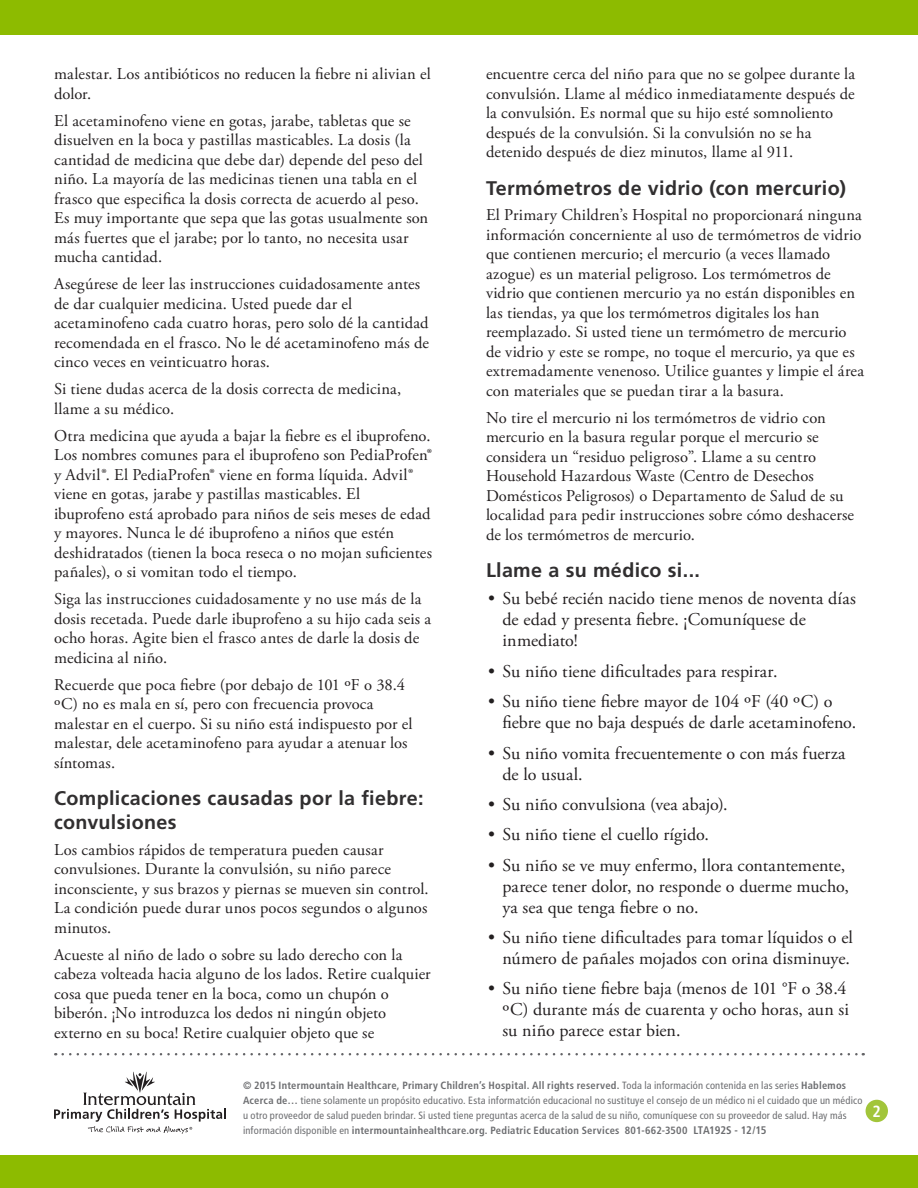
<style>
.page{position:relative;width:918px;height:1188px;background:#fff}
.page>*{position:absolute;margin:0;border:0;box-sizing:border-box;transform-origin:0 0}
.Level_2__h3{font:700 19.65px/24px "Frutiger LT Std";letter-spacing:.015em;color:#312f30}
.t1{font:18px/21px "Adobe Garamond Pro";color:#231f20}
.Main__p__Spanish{font:16.5px/19.5px "Adobe Garamond Pro";letter-spacing:.01em;color:#231f20}
.Page_number{font:700 condensed 16.2px "Frutiger LT Std";color:#fff}
.t2{font:condensed 10.5px/15px "Frutiger LT Std";letter-spacing:.015em;color:#6c6d70}
.s1{font-weight:700}
.s2{font-weight:700;font-size:10.95px}
</style>
<div class="page">
<div style="left:0;top:0;width:918px;height:35px;background:#8dbb00"></div>
<div style="left:866px;top:1100px;width:22px;height:22px;background:#a2c53a;border-radius:50%"></div>
<div style="left:0;top:1156px;width:918px;height:32px;background:#8dbb00"></div>
<svg style="left:63px;top:1053px;width:801px;height:2px"></svg>
<svg style="left:54px;top:1072px;width:172px;height:62px"></svg>
<p class="Main__p__Spanish" style="left:54px;top:65px;width:378px">malestar. Los antibióticos no reducen la fiebre ni alivian el dolor.</p>
<p class="Main__p__Spanish" style="left:54px;top:112px;width:376px">El acetaminofeno viene en gotas, jarabe, tabletas que se disuelven en la boca y pastillas masticables. La dosis (la cantidad de medicina que debe dar) depende del peso del niño. La mayoría de las medicinas tienen una tabla en el frasco que especifica la dosis correcta de acuerdo al peso.<br>Es muy importante que sepa que las gotas usualmente son más fuertes que el jarabe; por lo tanto, no necesita usar mucha cantidad.</p>
<p class="Main__p__Spanish" style="left:54px;top:275px;width:377px">Asegúrese de leer las instrucciones cuidadosamente antes de dar cualquier medicina. Usted puede dar el acetaminofeno cada cuatro horas, pero solo dé la cantidad recomendada en el frasco. No le dé acetaminofeno más de cinco veces en veinticuatro horas.</p>
<p class="Main__p__Spanish" style="left:54px;top:380px;width:349px">Si tiene dudas acerca de la dosis correcta de medicina, llame a su médico.</p>
<p class="Main__p__Spanish" style="left:54px;top:427px;width:379px">Otra medicina que ayuda a bajar la fiebre es el ibuprofeno.<br>Los nombres comunes para el ibuprofeno son PediaProfen® y Advil®. El PediaProfen® viene en forma líquida. Advil® viene en gotas, jarabe y pastillas masticables. El ibuprofeno está aprobado para niños de seis meses de edad y mayores. Nunca le dé ibuprofeno a niños que estén deshidratados (tienen la boca reseca o no mojan suficientes pañales), o si vomitan todo el tiempo.</p>
<p class="Main__p__Spanish" style="left:54px;top:590px;width:379px">Siga las instrucciones cuidadosamente y no use más de la dosis recetada. Puede darle ibuprofeno a su hijo cada seis a ocho horas. Agite bien el frasco antes de darle la dosis de medicina al niño.</p>
<p class="Main__p__Spanish" style="left:54px;top:676px;width:360px">Recuerde que poca fiebre (por debajo de 101 ºF o 38.4 ºC) no es mala en sí, pero con frecuencia provoca malestar en el cuerpo. Si su niño está indispuesto por el malestar, dele acetaminofeno para ayudar a atenuar los síntomas.</p>
<p class="Level_2__h3" style="left:54px;top:787px;width:371px">Complicaciones causadas por la fiebre: convulsiones</p>
<p class="Main__p__Spanish" style="left:54px;top:841px;width:376px">Los cambios rápidos de temperatura pueden causar convulsiones. Durante la convulsión, su niño parece inconsciente, y sus brazos y piernas se mueven sin control.<br>La condición puede durar unos pocos segundos o algunos minutos.</p>
<p class="Main__p__Spanish" style="left:54px;top:946px;width:378px">Acueste al niño de lado o sobre su lado derecho con la cabeza volteada hacia alguno de los lados. Retire cualquier cosa que pueda tener en la boca, como un chupón o biberón. ¡No introduzca los dedos ni ningún objeto externo en su boca! Retire cualquier objeto que se</p>
<p class="Main__p__Spanish" style="left:486px;top:65px;width:371px">encuentre cerca del niño para que no se golpee durante la convulsión. Llame al médico inmediatamente después de la convulsión. Es normal que su hijo esté somnoliento después de la convulsión. Si la convulsión no se ha detenido después de diez minutos, llame al 911.</p>
<p class="Level_2__h3" style="left:486px;top:176px;width:362px">Termómetros de vidrio (con mercurio)</p>
<p class="Main__p__Spanish" style="left:486px;top:206px;width:380px">El Primary Children’s Hospital no proporcionará ninguna información concerniente al uso de termómetros de vidrio que contienen mercurio; el mercurio (a veces llamado azogue) es un material peligroso. Los termómetros de vidrio que contienen mercurio ya no están disponibles en las tiendas, ya que los termómetros digitales los han reemplazado. Si usted tiene un termómetro de mercurio de vidrio y este se rompe, no toque el mercurio, ya que es extremadamente venenoso. Utilice guantes y limpie el área con materiales que se puedan tirar a la basura.</p>
<p class="Main__p__Spanish" style="left:486px;top:409px;width:370px">No tire el mercurio ni los termómetros de vidrio con mercurio en la basura regular porque el mercurio se considera un “residuo peligroso”. Llame a su centro Household Hazardous Waste (Centro de Desechos Domésticos Peligrosos) o Departamento de Salud de su localidad para pedir instrucciones sobre cómo deshacerse de los termómetros de mercurio.</p>
<p class="Level_2__h3" style="left:486px;top:559px;width:216px">Llame a su médico si...</p>
<p class="t1" style="left:502px;top:589px;width:355px;text-indent:-14px">• Su bebé recién nacido tiene menos de noventa días de edad y presenta fiebre. ¡Comuníquese de inmediato!</p>
<p class="t1" style="left:488px;top:661px;width:291px">• Su niño tiene dificultades para respirar.</p>
<p class="t1" style="left:502px;top:692px;width:355px;text-indent:-14px">• Su niño tiene fiebre mayor de 104 ºF (40 ºC) o fiebre que no baja después de darle acetaminofeno.</p>
<p class="t1" style="left:502px;top:743px;width:344px;text-indent:-14px">• Su niño vomita frecuentemente o con más fuerza de lo usual.</p>
<p class="t1" style="left:488px;top:794px;width:241px">• Su niño convulsiona (vea abajo).</p>
<p class="t1" style="left:488px;top:825px;width:222px">• Su niño tiene el cuello rígido.</p>
<p class="t1" style="left:502px;top:855px;width:348px;text-indent:-14px">• Su niño se ve muy enfermo, llora contantemente, parece tener dolor, no responde o duerme mucho, ya sea que tenga fiebre o no.</p>
<p class="t1" style="left:488px;top:928px;width:366px;text-align:right">• Su niño tiene dificultades para tomar líquidos o el número de pañales mojados con orina disminuye.</p>
<p class="t1" style="left:502px;top:979px;width:348px;text-indent:-14px">• Su niño tiene fiebre baja (menos de 101 °F o 38.4 ºC) durante más de cuarenta y ocho horas, aun si su niño parece estar bien.</p>
<p class="t2" style="left:243px;top:1078px;width:621px"><span class="s1">© 2015 Intermountain Healthcare, Primary Children’s Hospital. All rights reserved.</span> Toda la información contenida en las series <span class="s1">Hablemos Acerca de…</span> tiene solamente un propósito educativo. Esta informatción educacional no sustituye el consejo de un médico ni el cuidado que un médico u otro proveedor de salud pueden brindar. Si usted tiene preguntas acerca de la salud de su niño, comuníquese con su proveedor de salud. Hay más información disponible en <span class="s1">intermountainhealthcare.org. Pediatric Education Services 801-662-3500</span> <span class="s2">LTA192S - 12/15</span></p>
<p class="Page_number" style="left:873px;top:1101px;width:10px">2</p>
</div>
